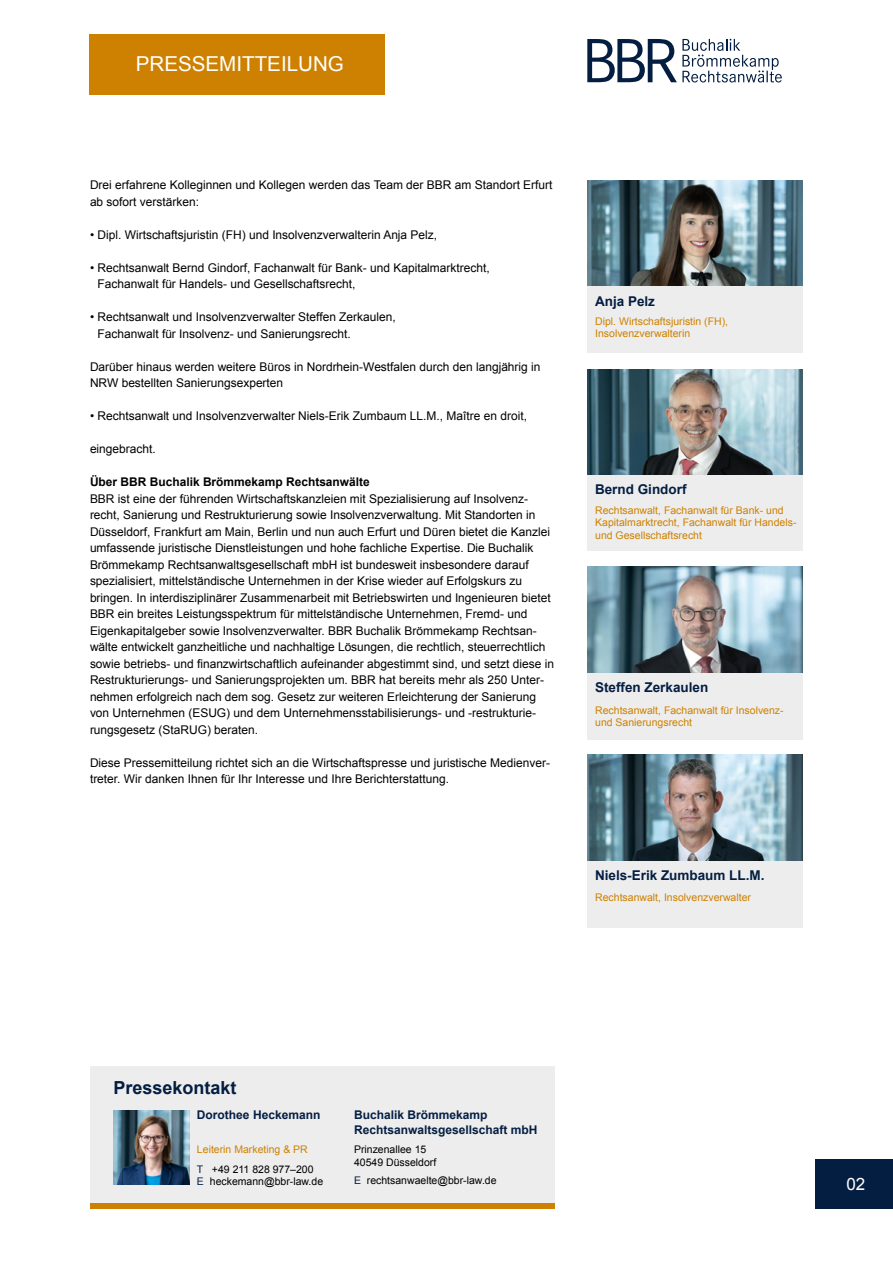
<style>
.page{position:relative;width:893px;height:1263px;background:#fff}
.page>*{position:absolute;margin:0;border:0;box-sizing:border-box;transform-origin:0 0}
.t1{font:20.55px "Arial";color:#fff}
.t2{font:700 18px "Arial";color:#041e42}
.t3{font:16.95px "Arial";color:#fff}
.t4{font:700 13.5px "Arial";color:#041e42}
.t5{font:12px/16.5px "Arial";color:#000}
.t6{font:700 12px/14.4px "Arial";color:#041e42}
.t7{font:700 12px "Arial";color:#000}
.t8{font:10.5px/12.6px "Arial";color:#ce8100}
.t9{font:10.5px/12.6px "Arial";color:#000}
.s1{color:#041e42}
.s2{color:#000}
</style>
<div class="page">
<div style="left:815px;top:1159px;width:78px;height:50px;background:#041e42"></div>
<svg style="left:587px;top:39px;width:195px;height:43px"></svg>
<div style="left:90px;top:34px;width:295px;height:60px;background:#ce8100"></div>
<img style="left:587px;top:369px;width:216px;height:107px">
<div style="left:587px;top:476px;width:216px;height:75px;background:#ededed"></div>
<img style="left:587px;top:180px;width:216px;height:107px">
<div style="left:587px;top:287px;width:216px;height:66px;background:#ededed"></div>
<img style="left:587px;top:567px;width:216px;height:106px">
<div style="left:587px;top:673px;width:216px;height:66px;background:#ededed"></div>
<img style="left:587px;top:755px;width:216px;height:106px">
<div style="left:587px;top:861px;width:216px;height:66px;background:#ededed"></div>
<div style="left:90px;top:1066px;width:464px;height:137px;background:#ededed"></div>
<div style="left:90px;top:1203px;width:464px;height:6px;background:#ce8100"></div>
<img style="left:114px;top:1110px;width:75px;height:74px">
<h1 class="t1" style="left:136px;top:51px;width:210px">PRESSEMITTEILUNG</h1>
<p class="t5" style="left:90px;top:177px;width:464px">Drei erfahrene Kolleginnen und Kollegen werden das Team der BBR am Standort Erfurt ab sofort verstärken:</p>
<p class="t5" style="left:90px;top:226px;width:349px">• Dipl. Wirtschaftsjuristin (FH) und Insolvenzverwalterin Anja Pelz,</p>
<p class="t5" style="left:98px;top:259px;width:394px;text-indent:-8px">• Rechtsanwalt Bernd Gindorf, Fachanwalt für Bank- und Kapitalmarktrecht,<br>Fachanwalt für Handels- und Gesellschaftsrecht,</p>
<p class="t5" style="left:98px;top:309px;width:300px;text-indent:-8px">• Rechtsanwalt und Insolvenzverwalter Steffen Zerkaulen,<br>Fachanwalt für Insolvenz- und Sanierungsrecht.</p>
<p class="t5" style="left:90px;top:358px;width:452px">Darüber hinaus werden weitere Büros in Nordrhein-Westfalen durch den langjährig in<br>NRW bestellten Sanierungsexperten</p>
<p class="t5" style="left:90px;top:408px;width:438px">• Rechtsanwalt und Insolvenzverwalter Niels-Erik Zumbaum LL.M., Maître en droit,</p>
<p class="t5" style="left:90px;top:441px;width:67px">eingebracht.</p>
<p class="t7" style="left:90px;top:474px;width:281px">Über BBR Buchalik Brömmekamp Rechtsanwälte</p>
<p class="t5" style="left:90px;top:490px;width:466px">BBR ist eine der führenden Wirtschaftskanzleien mit Spezialisierung auf Insolvenz&shy;recht, Sanierung und Restrukturierung sowie Insolvenzverwaltung. Mit Standorten in Düsseldorf, Frankfurt am Main, Berlin und nun auch Erfurt und Düren bietet die Kanzlei umfassende juristische Dienstleistungen und hohe fachliche Expertise. Die Buchalik Brömmekamp Rechtsanwaltsgesellschaft mbH ist bundesweit insbesondere darauf spezialisiert, mittelständische Unternehmen in der Krise wieder auf Erfolgskurs zu bringen. In interdisziplinärer Zusammenarbeit mit Betriebswirten und Ingenieuren bietet BBR ein breites Leistungsspektrum für mittelständische Unternehmen, Fremd- und Eigenkapitalgeber sowie Insolvenzverwalter. BBR Buchalik Brömmekamp Rechtsan&shy;wälte entwickelt ganzheitliche und nachhaltige Lösungen, die rechtlich, steuerrechtlich sowie betriebs- und finanzwirtschaftlich aufeinander abgestimmt sind, und setzt diese in Restrukturierungs- und Sanierungsprojekten um. BBR hat bereits mehr als 250 Unter&shy;nehmen erfolgreich nach dem sog. Gesetz zur weiteren Erleichterung der Sanierung von Unternehmen (ESUG) und dem Unternehmensstabilisierungs- und -restrukturie&shy;rungsgesetz (StaRUG) beraten.</p>
<p class="t5" style="left:90px;top:754px;width:462px">Diese Pressemitteilung richtet sich an die Wirtschaftspresse und juristische Medienver&shy;treter. Wir danken Ihnen für Ihr Interesse und Ihre Berichterstattung.</p>
<p class="t4" style="left:595px;top:292px;width:62px">Anja Pelz</p>
<p class="t8" style="left:595px;top:315px;width:135px">Dipl. Wirtschaftsjuristin (FH),<br>Insolvenzverwalterin</p>
<p class="t4" style="left:595px;top:481px;width:93px">Bernd Gindorf</p>
<p class="t8" style="left:595px;top:504px;width:203px">Rechtsanwalt, Fachanwalt für Bank- und<br>Kapitalmarktrecht, Fachanwalt für Handels&shy;und Gesellschaftsrecht</p>
<p class="t4" style="left:595px;top:678px;width:115px">Steffen Zerkaulen</p>
<p class="t8" style="left:595px;top:704px;width:190px">Rechtsanwalt, Fachanwalt für Insolvenz&shy;und Sanierungsrecht</p>
<p class="t4" style="left:595px;top:866px;width:171px">Niels-Erik Zumbaum LL.M.</p>
<p class="t8" style="left:595px;top:891px;width:157px">Rechtsanwalt, Insolvenzverwalter</p>
<h2 class="t2" style="left:113px;top:1075px;width:125px">Pressekontakt</h2>
<p class="t6" style="left:197px;top:1108px;width:125px">Dorothee Heckemann</p>
<p class="t6" style="left:354px;top:1108px;width:185px">Buchalik Brömmekamp<br>Rechtsanwaltsgesellschaft mbH</p>
<p class="t8" style="left:197px;top:1140px;width:118px;line-height:19.5px">Leiterin Marketing &amp; PR<br><span class="s1">T</span> <span class="s2">+49 211 828 977–200</span></p>
<p class="t9" style="left:197px;top:1175px;width:128px"><span class="s1">E</span> heckemann@bbr-law.de</p>
<p class="t9" style="left:354px;top:1143px;width:84px">Prinzenallee 15<br>40549 Düsseldorf</p>
<p class="t9" style="left:354px;top:1174px;width:144px"><span class="s1">E</span> rechtsanwaelte@bbr-law.de</p>
<h3 class="t3" style="left:846px;top:1173px;width:20px">02</h3>
</div>
